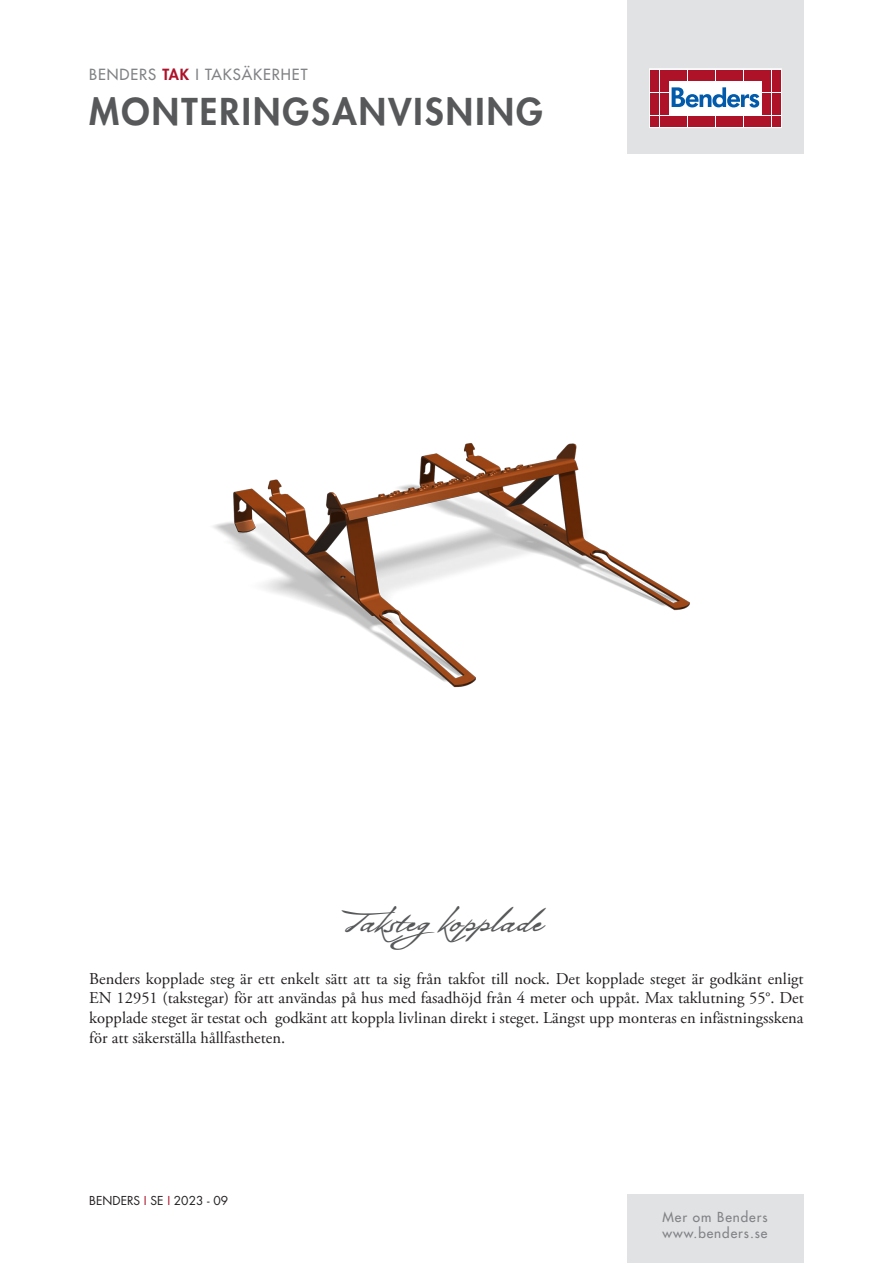
<style>
.page{position:relative;width:893px;height:1263px;background:#fff}
.page>*{position:absolute;margin:0;border:0;box-sizing:border-box;transform-origin:0 0}
.t1{font:800 36px "Futura Std";letter-spacing:.06em;color:#57585a}
.t2{font:33px "Bolivar";letter-spacing:.005em;color:#57585a}
.Ingress{font:16.5px/19.8px "Adobe Garamond Pro";color:#231f20;text-align:justify}
.t3{font:500 15px "Futura Std";letter-spacing:.06em;color:#808285}
.t4{font:500 13.5px/16.2px "Futura Std";letter-spacing:.07em;color:#808285}
.t5{font:12px "Futura Std";color:#231f20}
.s1{font-weight:800;color:#ae1229}
.s2{color:#ae1229}
</style>
<div class="page">
<div style="left:627px;top:0;width:177px;height:153px;background:#e1e2e4"></div>
<svg style="left:649px;top:69px;width:132px;height:59px;background:#eac5cb"></svg>
<div style="left:651px;top:70px;width:8px;height:10px;background:#ae1229"></div>
<div style="left:660px;top:70px;width:8px;height:10px;background:#ae1229"></div>
<div style="left:651px;top:81px;width:8px;height:11px;background:#ae1229"></div>
<div style="left:660px;top:81px;width:8px;height:11px;background:#ae1229"></div>
<div style="left:651px;top:93px;width:8px;height:10px;background:#ae1229"></div>
<div style="left:660px;top:93px;width:8px;height:10px;background:#ae1229"></div>
<div style="left:651px;top:104px;width:8px;height:11px;background:#ae1229"></div>
<div style="left:660px;top:104px;width:8px;height:11px;background:#ae1229"></div>
<div style="left:651px;top:116px;width:8px;height:10px;background:#ae1229"></div>
<div style="left:660px;top:116px;width:8px;height:10px;background:#ae1229"></div>
<div style="left:669px;top:70px;width:8px;height:10px;background:#ae1229"></div>
<div style="left:679px;top:70px;width:8px;height:10px;background:#ae1229"></div>
<div style="left:688px;top:70px;width:8px;height:10px;background:#ae1229"></div>
<div style="left:697px;top:70px;width:9px;height:10px;background:#ae1229"></div>
<div style="left:707px;top:70px;width:8px;height:10px;background:#ae1229"></div>
<div style="left:716px;top:70px;width:8px;height:10px;background:#ae1229"></div>
<div style="left:725px;top:70px;width:9px;height:10px;background:#ae1229"></div>
<div style="left:735px;top:70px;width:8px;height:10px;background:#ae1229"></div>
<div style="left:744px;top:70px;width:8px;height:10px;background:#ae1229"></div>
<div style="left:753px;top:70px;width:9px;height:10px;background:#ae1229"></div>
<div style="left:669px;top:116px;width:8px;height:10px;background:#ae1229"></div>
<div style="left:679px;top:116px;width:8px;height:10px;background:#ae1229"></div>
<div style="left:688px;top:116px;width:8px;height:10px;background:#ae1229"></div>
<div style="left:697px;top:116px;width:9px;height:10px;background:#ae1229"></div>
<div style="left:707px;top:116px;width:8px;height:10px;background:#ae1229"></div>
<div style="left:716px;top:116px;width:8px;height:10px;background:#ae1229"></div>
<div style="left:725px;top:116px;width:9px;height:10px;background:#ae1229"></div>
<div style="left:735px;top:116px;width:8px;height:10px;background:#ae1229"></div>
<div style="left:744px;top:116px;width:8px;height:10px;background:#ae1229"></div>
<div style="left:753px;top:116px;width:9px;height:10px;background:#ae1229"></div>
<div style="left:763px;top:70px;width:8px;height:10px;background:#ae1229"></div>
<div style="left:772px;top:70px;width:8px;height:10px;background:#ae1229"></div>
<div style="left:763px;top:81px;width:8px;height:11px;background:#ae1229"></div>
<div style="left:772px;top:81px;width:8px;height:11px;background:#ae1229"></div>
<div style="left:763px;top:93px;width:8px;height:10px;background:#ae1229"></div>
<div style="left:772px;top:93px;width:8px;height:10px;background:#ae1229"></div>
<div style="left:763px;top:104px;width:8px;height:11px;background:#ae1229"></div>
<div style="left:772px;top:104px;width:8px;height:11px;background:#ae1229"></div>
<div style="left:763px;top:116px;width:8px;height:10px;background:#ae1229"></div>
<div style="left:772px;top:116px;width:8px;height:10px;background:#ae1229"></div>
<svg style="left:672px;top:87px;width:87px;height:21px;background:#90b6d9"></svg>
<div style="left:627px;top:1195px;width:177px;height:68px;background:#e1e2e4"></div>
<img style="left:213px;top:443px;width:477px;height:245px">
<p class="t3" style="left:89px;top:65px;width:220px">BENDERS <span class="s1">TAK</span> I TAKSÄKERHET</p>
<p class="t1" style="left:89px;top:89px;width:455px">MONTERINGSANVISNING</p>
<p class="t2" style="left:350px;top:901px;width:194px">Takstegkopplade</p>
<p class="Ingress" style="left:89px;top:969px;width:716px">Benders kopplade steg är ett enkelt sätt att ta sig från takfot till nock. Det kopplade steget är godkänt enligt EN 12951 (takstegar) för att användas på hus med fasadhöjd från 4 meter och uppåt. Max taklutning 55°. Det kopplade steget är testat och godkänt att koppla livlinan direkt i steget. Längst upp monteras en infästningsskena för att säkerställa hållfastheten.</p>
<p class="t5" style="left:89px;top:1193px;width:140px">BENDERS <span class="s2">I</span> SE <span class="s2">I</span> 2023 - 09</p>
<p class="t4" style="left:662px;top:1209px;width:107px">Mer om Benders www.benders.se</p>
</div>
